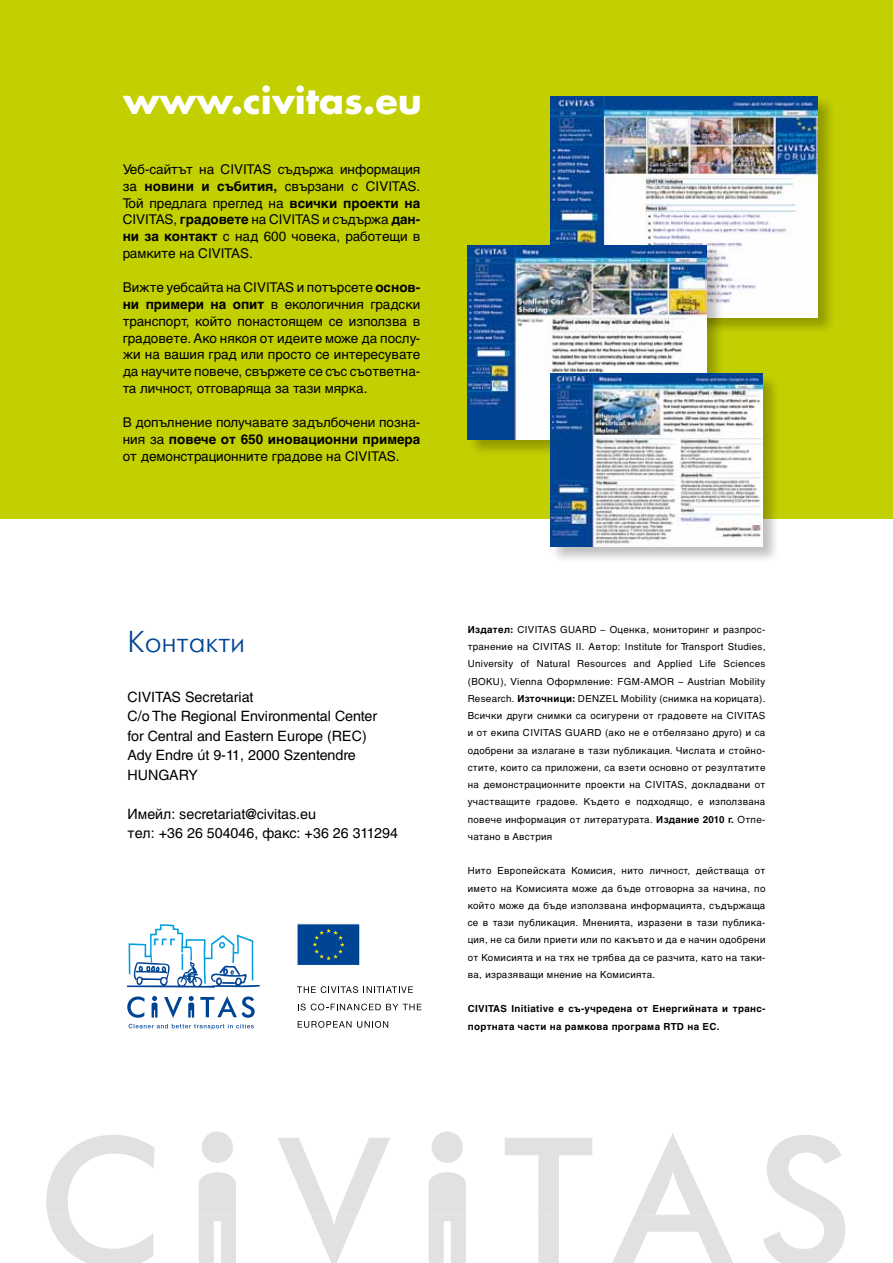
<style>
.page{position:relative;width:893px;height:1263px;background:#fff}
.page>*{position:absolute;margin:0;border:0;box-sizing:border-box;transform-origin:0 0}
.t1{font:700 35.25px "Futura Com";color:#fff;scale:1.04 1}
.t2{font:300 30px "Futura Futuris";color:#004494}
.t3{font:14.25px/19.5px "Helvetica Cyr Upright";color:#000}
.t4{font:13.5px/16.8px "Helvetica Cyr Upright";color:#000;text-align:justify}
.t5{font:700 13.5px "Helvetica Cyr";color:#000}
.t6{font:9.75px/17.2px "Helvetica Cyr Upright";letter-spacing:.035em;color:#000;text-align:justify}
.t7{font:700 9.75px/17.2px "Helvetica Cyr";letter-spacing:.035em;color:#000}
.s1{font-family:"Helvetica Cyr";font-weight:700}
.s2{font-family:"Helvetica Cyr Upright";font-weight:400}
.s3{font-family:"Helvetica Neue LT Pro"}
</style>
<div class="page">
<div style="left:297px;top:923px;width:63px;height:43px;background:#004494;border:1px solid #fff"></div>
<svg style="left:313px;top:928px;width:32px;height:32px"></svg>
<svg style="left:298px;top:1021px;width:53px;height:7px"></svg>
<svg style="left:357px;top:1021px;width:31px;height:7px"></svg>
<svg style="left:298px;top:1003px;width:123px;height:7px"></svg>
<svg style="left:297px;top:986px;width:116px;height:7px"></svg>
<svg style="left:127px;top:996px;width:128px;height:22px"></svg>
<svg style="left:129px;top:1024px;width:125px;height:5px"></svg>
<svg style="left:127px;top:924px;width:133px;height:64px"></svg>
<div style="left:0;top:0;width:893px;height:519px;background:#c2cf00"></div>
<div style="left:550px;top:95px;width:285px;height:240px;background:#000;opacity:.25"></div>
<img style="left:551px;top:96px;width:267px;height:221px">
<div style="left:467px;top:244px;width:257px;height:213px;background:#000;opacity:.25"></div>
<img style="left:468px;top:245px;width:239px;height:195px">
<div style="left:550px;top:373px;width:230px;height:191px;background:#000;opacity:.25"></div>
<img style="left:551px;top:374px;width:212px;height:173px">
<svg style="left:48px;top:1216px;width:797px;height:47px"></svg>
<svg style="left:46px;top:1131px;width:797px;height:85px"></svg>
<h1 class="t1" style="left:123px;top:74px;width:289px">www.civitas.eu</h1>
<h3 class="t4" style="left:123px;top:161px;width:299px">Уеб-сайтът на CIVITAS съдържа информация за <span class="s1">новини и събития,</span> свързани с CIVITAS.<br>Той предлага преглед на <span class="s1">всички проекти на </span>CIVITAS, <span class="s1">градовете</span> на CIVITAS и съдържа <span class="s1">дан&shy;ни за контакт</span> с над 600 човека, работещи в рамките на CIVITAS.</h3>
<p class="t4" style="left:123px;top:279px;width:299px">Вижте уебсайта на CIVITAS и потърсете <span class="s1">основ&shy;ни примери на опит</span> в екологичния градски транспорт, който понастоящем се използва в градовете. Ако някоя от идеите може да послу&shy;жи на вашия град или просто се интересувате да научите повече, свържете се със съответна&shy;та личност, отговаряща за тази мярка.</p>
<h3 class="t4" style="left:123px;top:414px;width:299px">В допълнение получавате задълбочени позна-</h3>
<h3 class="t5" style="left:123px;top:431px;width:299px"><span class="s2">ния за</span> повече от 650 иновационни примера</h3>
<h3 class="t4" style="left:123px;top:448px;width:278px">от демонстрационните градове на CIVITAS.</h3>
<h2 class="t2" style="left:128px;top:625px;width:119px">Контакти</h2>
<h3 class="t3" style="left:128px;top:687px;width:251px">CIVITAS Secretariat<br>C/o The Regional Environmental Center for Central and Eastern Europe (REC)<br>Ady Endre <span class="s3">ú</span>t 9-11, 2000 Szentendre<br>HUNGARY</h3>
<h3 class="t3" style="left:128px;top:804px;width:272px">Имейл: secretariat@civitas.eu<br>тел: +36 26 504046, факс: +36 26 311294</h3>
<p class="t6" style="left:468px;top:621px;width:299px"><span class="s1">Издател:</span> CIVITAS GUARD – Оценка, мониторинг и разпрос&shy;транение на CIVITAS II. Автор: Institute for Transport Studies, University of Natural Resources and Applied Life Sciences (BOKU), Vienna Оформление: FGM-AMOR – Austrian Mobility Research. <span class="s1">Източници:</span> DENZEL Mobility (снимка на корицата).<br>Всички други снимки са осигурени от градовете на CIVITAS и от екипа CIVITAS GUARD (ако не е отбелязано друго) и са одобрени за излагане в тази публикация. Числата и стойно&shy;стите, които са приложени, са взети основно от резултатите на демонстрационните проекти на CIVITAS, докладвани от участващите градове. Където е подходящо, е използвана повече информация от литературата. <span class="s1">Издание 2010 г.</span> Отпе&shy;чатано в Австрия</p>
<p class="t6" style="left:468px;top:862px;width:299px">Нито Европейската Комисия, нито личност, действаща от името на Комисията може да бъде отговорна за начина, по който може да бъде използвана информацията, съдържаща се в тази публикация. Мненията, изразени в тази публика&shy;ция, не са били приети или по какъвто и да е начин одобрени от Комисията и на тях не трябва да се разчита, като на таки&shy;ва, изразяващи мнение на Комисията.</p>
<p class="t7" style="left:468px;top:1000px;width:299px">CIVITAS Initiative е съ-учредена от Енергийната и транс&shy;портната части на рамкова програма RTD на ЕС.</p>
</div>
